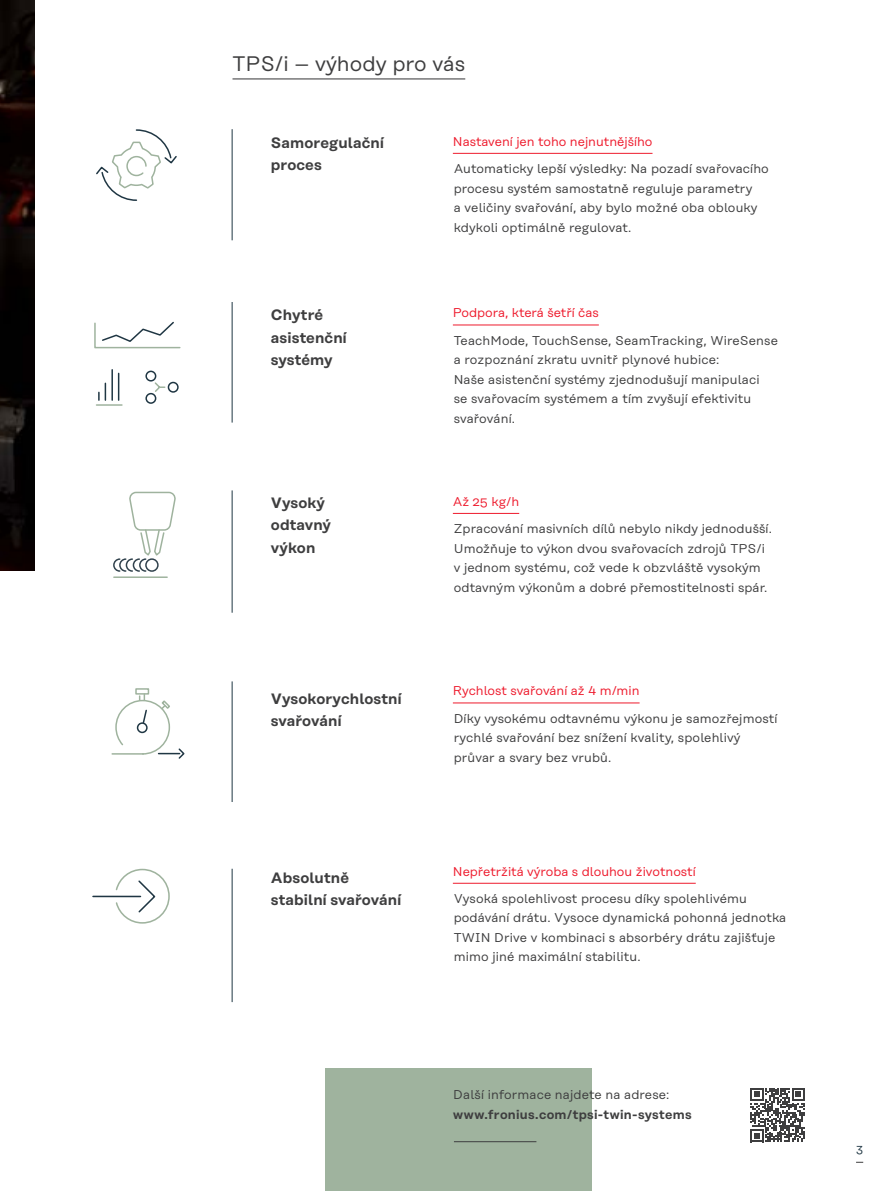
<style>
.page{position:relative;width:893px;height:1191px;background:#fff}
.page>*{position:absolute;margin:0;border:0;box-sizing:border-box;transform-origin:0 0}
.t1{font:21px "Rational Text";color:#3e3e3f}
.t2{font:600 15px/22.5px "Rational Text";letter-spacing:.01em;color:#3e3e3f}
.t3{font:12.75px/19.5px "Rational Text";letter-spacing:.01em;color:#3e3e3f}
.t4{font:12.75px "Rational Text";color:#ee1b2d}
.t5{font:600 12.75px "Rational Text";letter-spacing:.025em;color:#3e3e3f}
.t6{font:12px "Rational Text";color:#1f3643}
</style>
<div class="page">
<hr style="left:232px;top:129px;width:1px;height:111px;background:#1f3643">
<img style="left:0;top:0;width:34px;height:570px">
<hr style="left:232px;top:302px;width:1px;height:120px;background:#1f3643">
<svg style="left:94px;top:321px;width:87px;height:28px"></svg>
<svg style="left:98px;top:383px;width:8px;height:17px"></svg>
<hr style="left:111px;top:370px;width:2px;height:30px;background:#1f3643">
<svg style="left:118px;top:373px;width:1px;height:27px"></svg>
<hr style="left:96px;top:404px;width:26px;height:2px;background:#9fb39e">
<div style="left:168px;top:382px;width:11px;height:11px;border:2px solid #1f3643;border-radius:50%"></div>
<svg style="left:145px;top:370px;width:21px;height:34px"></svg>
<svg style="left:96px;top:129px;width:81px;height:72px"></svg>
<hr style="left:232px;top:681px;width:1px;height:121px;background:#1f3643">
<div style="left:135px;top:688px;width:14px;height:6px;border:2px solid #9fb39e"></div>
<svg style="left:115px;top:694px;width:70px;height:65px"></svg>
<hr style="left:112px;top:753px;width:31px;height:1px;background:#9fb39e">
<hr style="left:232px;top:868px;width:1px;height:134px;background:#1f3643">
<hr style="left:93px;top:895px;width:47px;height:2px;background:#1f3643">
<svg style="left:115px;top:868px;width:55px;height:56px"></svg>
<hr style="left:232px;top:490px;width:1px;height:122px;background:#1f3643">
<hr style="left:114px;top:576px;width:53px;height:2px;background:#9fb39e">
<svg style="left:113px;top:491px;width:63px;height:81px"></svg>
<div style="left:325px;top:1068px;width:266px;height:123px;background:#9fb39e"></div>
<hr style="left:454px;top:1141px;width:82px;height:1px;background:#3e3e3f">
<svg style="left:750px;top:1088px;width:55px;height:54px"></svg>
<hr style="left:453px;top:702px;width:187px;height:1px;background:#ee1b2d">
<hr style="left:453px;top:883px;width:243px;height:1px;background:#ee1b2d">
<hr style="left:453px;top:513px;width:66px;height:1px;background:#ee1b2d">
<hr style="left:453px;top:153px;width:199px;height:1px;background:#ee1b2d">
<hr style="left:232px;top:78px;width:233px;height:1px;background:#3e3e3f">
<hr style="left:453px;top:325px;width:146px;height:1px;background:#ee1b2d">
<h1 class="t1" style="left:232px;top:52px;width:234px">TPS/i – výhody pro vás</h1>
<p class="t2" style="left:271px;top:131px;width:115px">Samoregulační</p>
<p class="t4" style="left:453px;top:134px;width:201px">Nastavení jen toho nejnutnějšího</p>
<p class="t2" style="left:271px;top:153px;width:52px">proces</p>
<p class="t3" style="left:454px;top:159px;width:317px">Automaticky lepší výsledky: Na pozadí svařovacího procesu systém samostatně reguluje parametry<br>a veličiny svařování, aby bylo možné oba oblouky kdykoli optimálně regulovat.</p>
<p class="t2" style="left:271px;top:304px;width:54px">Chytré</p>
<p class="t4" style="left:453px;top:306px;width:147px">Podpora, která šetří čas</p>
<p class="t2" style="left:271px;top:326px;width:77px">asistenční systémy</p>
<p class="t3" style="left:454px;top:330px;width:326px">TeachMode, TouchSense, SeamTracking, WireSense a rozpoznání zkratu uvnitř plynové hubice:<br>Naše asistenční systémy zjednodušují manipulaci<br>se svařovacím systémem a tím zvyšují efektivitu svařování.</p>
<p class="t2" style="left:271px;top:491px;width:62px">Vysoký odtavný výkon</p>
<p class="t2" style="left:271px;top:687px;width:132px">Vysokorychlostní svařování</p>
<p class="t2" style="left:271px;top:866px;width:132px">Absolutně stabilní svařování</p>
<p class="t4" style="left:453px;top:494px;width:68px">Až 25 kg/h</p>
<p class="t3" style="left:454px;top:519px;width:320px">Zpracování masivních dílů nebylo nikdy jednodušší.<br>Umožňuje to výkon dvou svařovacích zdrojů TPS/i v jednom systému, což vede k obzvláště vysokým odtavným výkonům a dobré přemostitelnosti spár.</p>
<p class="t4" style="left:453px;top:683px;width:188px">Rychlost svařování až 4 m/min</p>
<p class="t3" style="left:454px;top:708px;width:325px">Díky vysokému odtavnému výkonu je samozřejmostí rychlé svařování bez snížení kvality, spolehlivý průvar a svary bez vrubů.</p>
<p class="t4" style="left:453px;top:864px;width:244px">Nepřetržitá výroba s dlouhou životností</p>
<p class="t3" style="left:454px;top:888px;width:334px">Vysoká spolehlivost procesu díky spolehlivému podávání drátu. Vysoce dynamická pohonná jednotka TWIN Drive v kombinaci s absorbéry drátu zajišťuje mimo jiné maximální stabilitu.</p>
<p class="t3" style="left:453px;top:1084px;width:218px">Další informace najdete na adrese:</p>
<p class="t5" style="left:453px;top:1106px;width:240px">www.fronius.com/tpsi-twin-systems</p>
<p class="t6" style="left:856px;top:1142px;width:9px">3</p>
</div>
